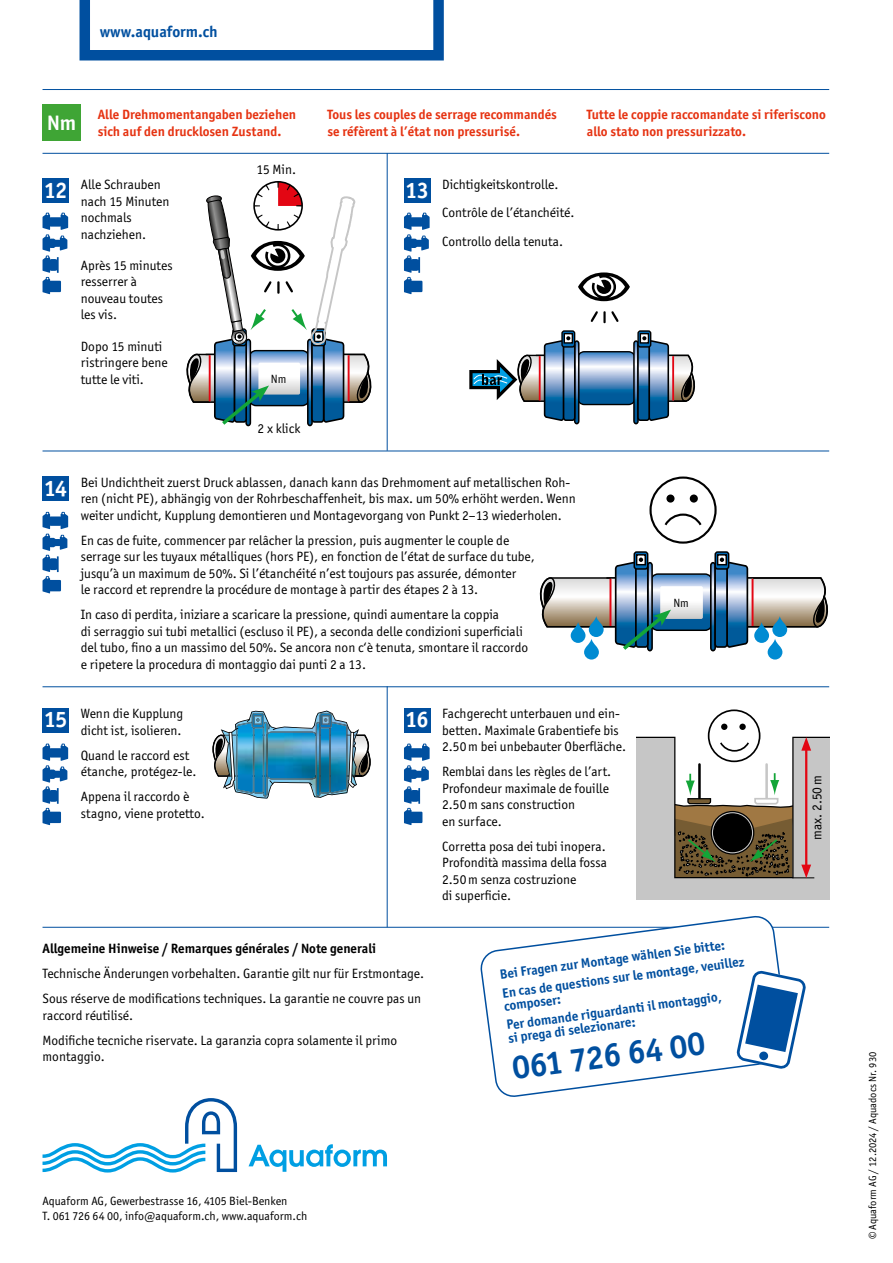
<style>
.page{position:relative;width:893px;height:1263px;background:#fff}
.page>*{position:absolute;margin:0;border:0;box-sizing:border-box;transform-origin:0 0}
.t1{font:700 33px "Officina San ITC";color:#004f9f}
.t2{font:700 22.5px "Officina San ITC";letter-spacing:-.04em;color:#fff}
.t3{font:700 21px "Officina San ITC";color:#fff}
.t4{font:700 15.75px "Officina San ITC";color:#004f9f}
.t5{font:13.5px/16.5px "Officina San ITC";color:#000}
.t6{font:700 13.5px/16.5px "Officina San ITC";color:#e63312}
.t7{font:700 13.5px/18.9px "Officina San ITC";color:#004f9f}
.t8{font:700 13.5px "Officina San ITC";color:#000}
.t9{font:12px/15px "Officina San ITC";color:#000}
.t10{font:10.5px "Officina San ITC";color:#000}
.s1{font-weight:700;font-size:22.5px;color:#fff}
</style>
<div class="page">
<svg style="left:43px;top:1098px;width:194px;height:74px"></svg>
<svg style="left:249px;top:1144px;width:138px;height:28px"></svg>
<svg style="left:80px;top:0;width:364px;height:60px"></svg>
<hr style="left:387px;top:686px;width:1px;height:241px;background:#004f9f">
<hr style="left:43px;top:153px;width:786px;height:1px;background:#004f9f">
<hr style="left:43px;top:451px;width:786px;height:1px;background:#004f9f">
<hr style="left:43px;top:686px;width:786px;height:1px;background:#004f9f">
<hr style="left:43px;top:927px;width:786px;height:1px;background:#004f9f">
<img style="left:212px;top:711px;width:159px;height:87px">
<svg style="left:480px;top:916px;width:309px;height:181px"></svg>
<svg style="left:736px;top:970px;width:70px;height:99px"></svg>
<svg style="left:715px;top:552px;width:14px;height:17px"></svg>
<div style="left:714px;top:551px;width:15px;height:19px;border:1px solid #000;border-radius:2px"></div>
<svg style="left:717px;top:554px;width:10px;height:4px"></svg>
<div style="left:634px;top:552px;width:14px;height:17px;background:#0069b4;border-radius:2px"></div>
<div style="left:633px;top:551px;width:15px;height:19px;border:1px solid #000;border-radius:2px"></div>
<svg style="left:636px;top:554px;width:10px;height:4px"></svg>
<div style="left:768px;top:639px;width:14px;height:20px;background:#008bd2;border-radius:7px"></div>
<div style="left:584px;top:639px;width:15px;height:20px;background:#008bd2;border-radius:7px"></div>
<div style="left:649px;top:476px;width:68px;height:68px;border:2px solid #000;border-radius:50%"></div>
<svg style="left:664px;top:513px;width:38px;height:13px"></svg>
<div style="left:690px;top:494px;width:8px;height:9px;background:#000;border-radius:50%"></div>
<div style="left:666px;top:494px;width:8px;height:9px;background:#000;border-radius:50%"></div>
<svg style="left:539px;top:558px;width:289px;height:95px"></svg>
<hr style="left:387px;top:153px;width:1px;height:298px;background:#004f9f">
<svg style="left:578px;top:272px;width:52px;height:29px"></svg>
<svg style="left:591px;top:311px;width:27px;height:12px"></svg>
<svg style="left:638px;top:331px;width:13px;height:16px"></svg>
<div style="left:637px;top:330px;width:14px;height:18px;border:1px solid #000;border-radius:2px"></div>
<div style="left:640px;top:333px;width:9px;height:11px;background:#fff;border:1px solid #000"></div>
<svg style="left:562px;top:331px;width:13px;height:16px"></svg>
<div style="left:561px;top:330px;width:14px;height:18px;border:1px solid #000;border-radius:2px"></div>
<div style="left:564px;top:333px;width:9px;height:11px;background:#fff;border:1px solid #000"></div>
<svg style="left:469px;top:336px;width:226px;height:88px"></svg>
<div style="left:43px;top:179px;width:26px;height:24px;background:#004f9f"></div>
<svg style="left:186px;top:182px;width:186px;height:245px"></svg>
<div style="left:708px;top:709px;width:52px;height:53px;border:2px solid #000;border-radius:50%"></div>
<div style="left:739px;top:724px;width:7px;height:6px;background:#000;border-radius:50%"></div>
<svg style="left:721px;top:724px;width:6px;height:6px"></svg>
<svg style="left:637px;top:737px;width:192px;height:162px"></svg>
<svg style="left:43px;top:213px;width:25px;height:81px"></svg>
<div style="left:404px;top:179px;width:26px;height:24px;background:#004f9f"></div>
<svg style="left:404px;top:213px;width:26px;height:81px"></svg>
<div style="left:43px;top:476px;width:26px;height:24px;background:#004f9f"></div>
<svg style="left:43px;top:512px;width:25px;height:81px"></svg>
<div style="left:43px;top:708px;width:26px;height:24px;background:#004f9f"></div>
<svg style="left:43px;top:743px;width:25px;height:82px"></svg>
<div style="left:404px;top:708px;width:26px;height:24px;background:#004f9f"></div>
<svg style="left:404px;top:743px;width:26px;height:82px"></svg>
<div style="left:43px;top:104px;width:38px;height:36px;background:#3fa535"></div>
<hr style="left:43px;top:89px;width:786px;height:1px;background:#004f9f">
<p class="t4" style="left:100px;top:22px;width:119px">www.aquaform.ch</p>
<h3 class="t3" style="left:47px;top:109px;width:31px">Nm</h3>
<p class="t6" style="left:98px;top:106px;width:200px">Alle Drehmomentangaben beziehen sich auf den drucklosen Zustand.</p>
<p class="t6" style="left:327px;top:106px;width:231px">Tous les couples de serrage recommandés se réfèrent à l’état non pressurisé.</p>
<p class="t6" style="left:587px;top:106px;width:241px">Tutte le coppie raccomandate si riferiscono</p>
<p class="t6" style="left:587px;top:123px;width:161px">allo stato non pressurizzato.</p>
<p class="t5" style="left:257px;top:161px;width:41px">15 Min.</p>
<p class="t5" style="left:81px;top:176px;width:90px;text-indent:-37px"><span class="s1">12</span> Alle Schrauben nach 15 Minuten nochmals nachziehen.</p>
<p class="t5" style="left:81px;top:257px;width:93px">Après 15 minutes resserrer à nouveau toutes les vis.</p>
<p class="t5" style="left:81px;top:338px;width:88px">Dopo 15 minuti ristringere bene tutte le viti.</p>
<p class="t9" style="left:271px;top:372px;width:17px">Nm</p>
<p class="t5" style="left:257px;top:420px;width:44px">2 x klick</p>
<h2 class="t2" style="left:405px;top:176px;width:25px">13</h2>
<p class="t5" style="left:442px;top:170px;width:134px;line-height:28.3px">Dichtigkeitskontrolle.<br>Contrôle de l’étanchéité.<br>Controllo della tenuta.</p>
<h2 class="t2" style="left:44px;top:474px;width:25px">14</h2>
<p class="t5" style="left:81px;top:474px;width:496px">Bei Undichtheit zuerst Druck ablassen, danach kann das Drehmoment auf metallischen Roh&shy;ren (nicht PE), abhängig von der Rohrbeschaffenheit, bis max. um 50% erhöht werden. Wenn weiter undicht, Kupplung demontieren und Montagevorgang von Punkt 2–13 wiederholen.</p>
<p class="t5" style="left:81px;top:532px;width:455px">En cas de fuite, commencer par relâcher la pression, puis augmenter le couple de serrage sur les tuyaux métalliques (hors PE), en fonction de l’état de surface du tube, jusqu’à un maximum de 50%. Si l’étanchéité n’est toujours pas assurée, démonter<br>le raccord et reprendre la procédure de montage à partir des étapes 2 à 13.</p>
<p class="t5" style="left:81px;top:606px;width:449px">In caso di perdita, iniziare a scaricare la pressione, quindi aumentare la coppia<br>di serraggio sui tubi metallici (escluso il PE), a seconda delle condizioni superficiali del tubo, fino a un massimo del 50%. Se ancora non c‘è tenuta, smontare il raccordo e ripetere la procedura di montaggio dai punti 2 a 13.</p>
<p class="t5" style="left:81px;top:705px;width:104px">Wenn die Kupplung dicht ist, isolieren.</p>
<p class="t5" style="left:81px;top:747px;width:117px">Quand le raccord est étanche, protégez-le.</p>
<p class="t5" style="left:81px;top:788px;width:126px">Appena il raccordo è stagno, viene protetto.</p>
<h2 class="t2" style="left:44px;top:706px;width:25px">15</h2>
<h2 class="t2" style="left:406px;top:706px;width:24px">16</h2>
<p class="t5" style="left:442px;top:705px;width:185px">Fachgerecht unterbauen und ein&shy;betten. Maximale Grabentiefe bis<br>2.50m bei unbebauter Oberfläche.</p>
<p class="t5" style="left:442px;top:763px;width:170px">Remblai dans les règles de l’art.<br>Profondeur maximale de fouille<br>2.50m sans construction<br>en surface.</p>
<p class="t5" style="left:442px;top:838px;width:166px">Corretta posa dei tubi inopera.<br>Profondità massima della fossa<br>2.50m senza costruzione<br>di superficie.</p>
<p class="t9" style="left:673px;top:596px;width:17px">Nm</p>
<p class="t8" style="left:43px;top:940px;width:335px">Allgemeine Hinweise / Remarques générales / Note generali</p>
<p class="t5" style="left:43px;top:961px;width:383px;line-height:25px">Technische Änderungen vorbehalten. Garantie gilt nur für Erstmontage.<br>Sous réserve de modifications techniques. La garantie ne couvre pas un</p>
<p class="t5" style="left:43px;top:1002px;width:356px;line-height:25px">raccord réutilisé.<br>Modifiche tecniche riservate. La garanzia copra solamente il primo</p>
<p class="t5" style="left:43px;top:1048px;width:64px">montaggio.</p>
<p class="t9" style="left:43px;top:1193px;width:266px">Aquaform AG, Gewerbestrasse 16, 4105 Biel-Benken<br>T. 061 726 64 00, info@aquaform.ch, www.aquaform.ch</p>
<p class="t7" style="left:499px;top:964px;width:246px;rotate:-7deg">Bei Fragen zur Montage wählen Sie bitte:<br>En cas de questions sur le montage, veuillez</p>
<p class="t7" style="left:503px;top:997px;width:219px;line-height:17.9px;rotate:-7deg">composer:<br>Per domande riguardanti il montaggio,</p>
<p class="t7" style="left:507px;top:1028px;width:130px;rotate:-7deg">si prega di selezionare:</p>
<h1 class="t1" style="left:509px;top:1049px;width:196px;rotate:-8deg">061 726 64 00</h1>
<p class="t5" style="left:809px;top:840px;width:66px;rotate:-90deg">max. 2.50m</p>
<p class="t10" style="left:866px;top:1239px;width:189px;rotate:-90deg">© Aquaform AG / 12.2024 / Aquadocs Nr. 930</p>
</div>
